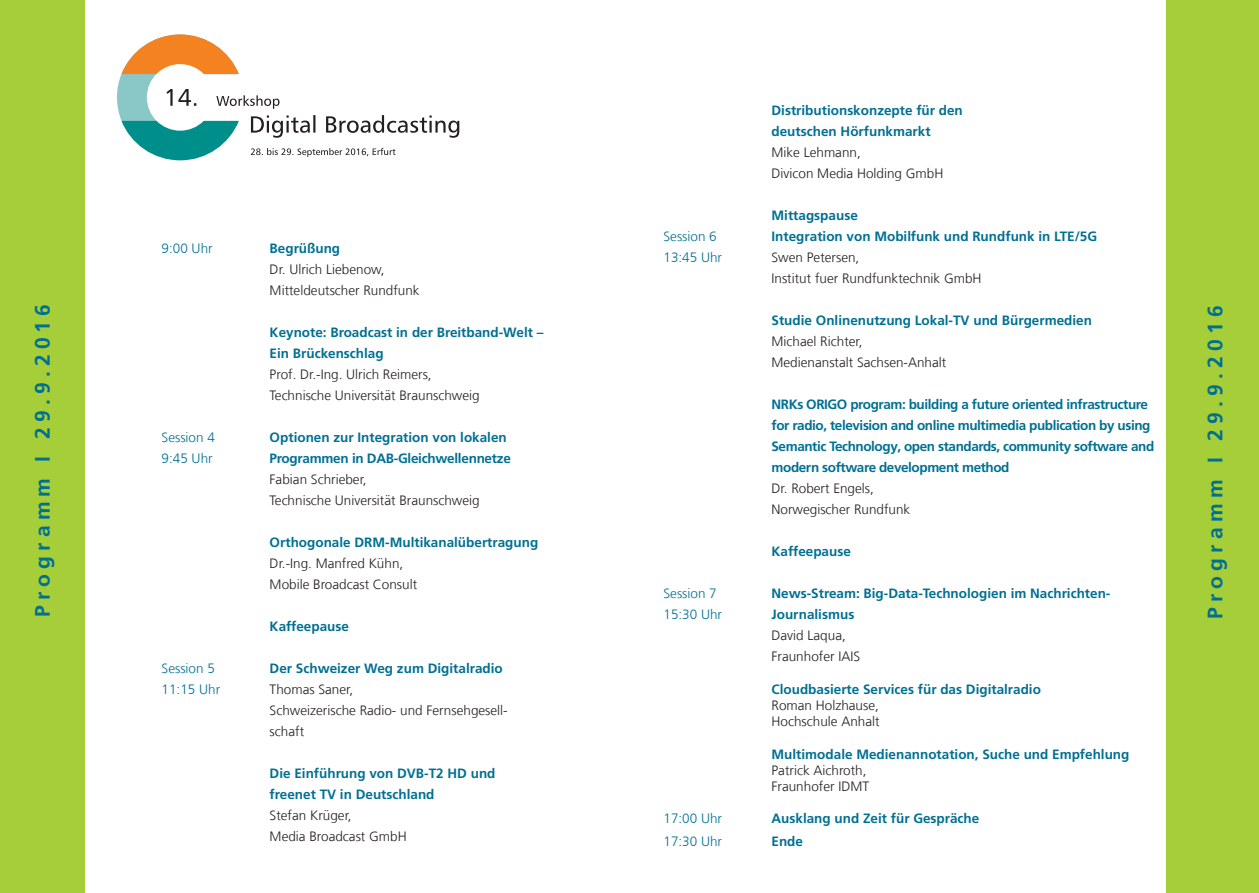
<style>
.page{position:relative;width:1259px;height:893px;background:#fff}
.page>*{position:absolute;margin:0;border:0;box-sizing:border-box;transform-origin:0 0}
.t1{font:700 21px "Frutiger LT Com";letter-spacing:.25em;color:#007092}
.t2{font:700 13.5px/21px "Frutiger LT Com";color:#007092}
.t3{font:300 13.5px/21px "Frutiger LT Com";color:#231f20}
.t4{font:700 13.5px/21px "Frutiger LT Com";letter-spacing:-.03em;color:#007092}
.t5{font:300 13.5px "Frutiger LT Com";color:#007092}
.t6{font:700 13.5px "Frutiger LT Com";letter-spacing:-.02em;color:#007092}
</style>
<div class="page">
<div style="left:1166px;top:0;width:93px;height:893px;background:#a6ce39"></div>
<div style="left:0;top:0;width:84px;height:893px;background:#a6ce39"></div>
<svg style="left:117px;top:34px;width:342px;height:126px"></svg>
<h1 class="t1" style="left:30px;top:617px;width:314px;rotate:-90deg">Programm I 29.9.2016</h1>
<p class="t5" style="left:162px;top:240px;width:53px">9:00 Uhr</p>
<p class="t2" style="left:270px;top:237px;width:72px">Begrüßung</p>
<p class="t3" style="left:270px;top:258px;width:152px">Dr. Ulrich Liebenow,<br>Mitteldeutscher Rundfunk</p>
<p class="t2" style="left:270px;top:321px;width:275px">Keynote: Broadcast in der Breitband-Welt –<br>Ein Brückenschlag</p>
<p class="t3" style="left:270px;top:363px;width:212px">Prof. Dr.-Ing. Ulrich Reimers,<br>Technische Universität Braunschweig</p>
<p class="t5" style="left:162px;top:429px;width:55px">Session 4</p>
<p class="t2" style="left:270px;top:426px;width:239px">Optionen zur Integration von lokalen</p>
<p class="t5" style="left:162px;top:450px;width:53px">9:45 Uhr</p>
<p class="t6" style="left:270px;top:450px;width:243px">Programmen in DAB-Gleichwellennetze</p>
<p class="t3" style="left:270px;top:468px;width:212px">Fabian Schrieber,<br>Technische Universität Braunschweig</p>
<p class="t2" style="left:270px;top:531px;width:270px">Orthogonale DRM-Multikanalübertragung</p>
<p class="t3" style="left:270px;top:552px;width:149px">Dr.-Ing. Manfred Kühn,<br>Mobile Broadcast Consult</p>
<p class="t2" style="left:270px;top:615px;width:81px">Kaffeepause</p>
<p class="t5" style="left:162px;top:660px;width:55px">Session 5</p>
<p class="t2" style="left:270px;top:657px;width:235px">Der Schweizer Weg zum Digitalradio</p>
<p class="t5" style="left:162px;top:681px;width:60px">11:15 Uhr</p>
<p class="t3" style="left:270px;top:678px;width:240px">Thomas Saner,<br>Schweizerische Radio- und Fernsehgesell&shy;schaft</p>
<p class="t2" style="left:270px;top:762px;width:227px">Die Einführung von DVB-T2 HD und freenet TV in Deutschland</p>
<p class="t3" style="left:270px;top:805px;width:139px">Stefan Krüger,<br>Media Broadcast GmbH</p>
<p class="t2" style="left:771px;top:100px;width:193px">Distributionskonzepte für den deutschen Hörfunkmarkt</p>
<p class="t3" style="left:771px;top:142px;width:173px">Mike Lehmann,<br>Divicon Media Holding GmbH</p>
<p class="t2" style="left:771px;top:205px;width:88px">Mittagspause</p>
<p class="t5" style="left:663px;top:229px;width:55px">Session 6</p>
<p class="t2" style="left:771px;top:226px;width:327px">Integration von Mobilfunk und Rundfunk in LTE/5G</p>
<p class="t5" style="left:663px;top:250px;width:60px">13:45 Uhr</p>
<p class="t3" style="left:771px;top:247px;width:212px">Swen Petersen,<br>Institut fuer Rundfunktechnik GmbH</p>
<p class="t2" style="left:771px;top:310px;width:322px">Studie Onlinenutzung Lokal-TV und Bürgermedien</p>
<p class="t3" style="left:771px;top:331px;width:176px">Michael Richter,<br>Medienanstalt Sachsen-Anhalt</p>
<p class="t4" style="left:771px;top:394px;width:384px">NRKs ORIGO program: building a future oriented infrastructure for radio, television and online multimedia publication by using Semantic Technology, open standards, community software and modern software development method</p>
<p class="t3" style="left:771px;top:478px;width:140px">Dr. Robert Engels,<br>Norwegischer Rundfunk</p>
<p class="t2" style="left:771px;top:541px;width:81px">Kaffeepause</p>
<p class="t5" style="left:663px;top:586px;width:55px">Session 7</p>
<p class="t2" style="left:771px;top:583px;width:340px">News-Stream: Big-Data-Technologien im Nachrichten-</p>
<p class="t5" style="left:663px;top:607px;width:60px">15:30 Uhr</p>
<p class="t2" style="left:771px;top:604px;width:84px">Journalismus</p>
<p class="t3" style="left:771px;top:625px;width:90px">David Laqua,<br>Fraunhofer IAIS</p>
<p class="t2" style="left:771px;top:679px;width:271px">Cloudbasierte Services für das Digitalradio</p>
<p class="t3" style="left:771px;top:697px;width:110px;line-height:16.2px">Roman Holzhause,<br>Hochschule Anhalt</p>
<p class="t2" style="left:771px;top:743px;width:359px">Multimodale Medienannotation, Suche und Empfehlung</p>
<p class="t3" style="left:771px;top:762px;width:99px;line-height:16.2px">Patrick Aichroth,<br>Fraunhofer IDMT</p>
<p class="t5" style="left:663px;top:811px;width:60px">17:00 Uhr</p>
<p class="t2" style="left:771px;top:808px;width:209px">Ausklang und Zeit für Gespräche</p>
<p class="t5" style="left:663px;top:833px;width:60px">17:30 Uhr</p>
<p class="t2" style="left:771px;top:831px;width:33px">Ende</p>
<h1 class="t1" style="left:1202px;top:619px;width:314px;rotate:-90deg">Programm I 29.9.2016</h1>
</div>
